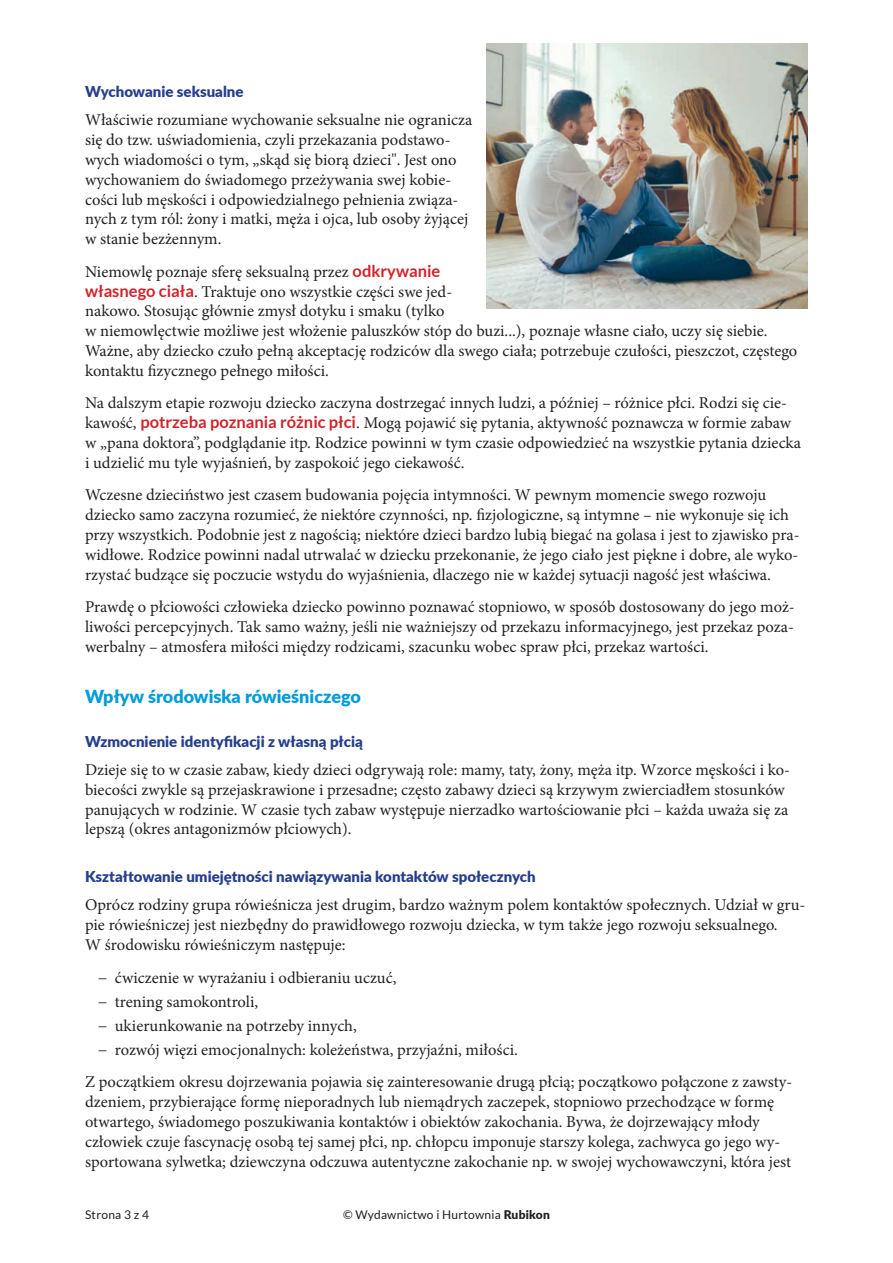
<style>
.page{position:relative;width:893px;height:1263px;background:#fff}
.page>*{position:absolute;margin:0;border:0;box-sizing:border-box;transform-origin:0 0}
.t1{font:900 18px "Lato";color:#009cdb}
.t2{font:16.5px/19.8px "Minion Pro";color:#231f20}
.t3{font:900 15px "Lato";color:#253f8e}
.t4{font:12px "Lato";letter-spacing:.02em;color:#231f20}
.s1{font-family:"Lato";font-weight:700;color:#d1232a}
.s2{font-weight:900}
</style>
<div class="page">
<img style="left:487px;top:44px;width:321px;height:264px">
<p class="t3" style="left:85px;top:80px;width:160px">Wychowanie seksualne</p>
<p class="t2" style="left:85px;top:112px;width:389px">Właściwie rozumiane wychowanie seksualne nie ogranicza się do tzw. uświadomienia, czyli przekazania podstawo&shy;wych wiadomości o tym, „skąd się biorą dzieci". Jest ono wychowaniem do świadomego przeżywania swej kobie&shy;cości lub męskości i odpowiedzialnego pełnienia związa&shy;nych z tym ról: żony i matki, męża i ojca, lub osoby żyjącej w stanie bezżennym.</p>
<p class="t2" style="left:85px;top:263px;width:714px">Niemowlę poznaje sferę seksualną przez <span class="s1">odkrywanie<br>własnego ciała</span>. Traktuje ono wszystkie części swe jed-<br>nakowo. Stosując głównie zmysł dotyku i smaku (tylko<br>w niemowlęctwie możliwe jest włożenie paluszków stóp do buzi...), poznaje własne ciało, uczy się siebie.<br>Ważne, aby dziecko czuło pełną akceptację rodziców dla swego ciała; potrzebuje czułości, pieszczot, częstego kontaktu fizycznego pełnego miłości.</p>
<p class="t2" style="left:85px;top:395px;width:717px">Na dalszym etapie rozwoju dziecko zaczyna dostrzegać innych ludzi, a później – różnice płci. Rodzi się cie&shy;kawość, <span class="s1">potrzeba poznania różnic płci</span>. Mogą pojawić się pytania, aktywność poznawcza w formie zabaw w „pana doktora”, podglądanie itp. Rodzice powinni w tym czasie odpowiedzieć na wszystkie pytania dziecka i udzielić mu tyle wyjaśnień, by zaspokoić jego ciekawość.</p>
<p class="t2" style="left:85px;top:487px;width:716px">Wczesne dzieciństwo jest czasem budowania pojęcia intymności. W pewnym momencie swego rozwoju dziecko samo zaczyna rozumieć, że niektóre czynności, np. fizjologiczne, są intymne – nie wykonuje się ich przy wszystkich. Podobnie jest z nagością; niektóre dzieci bardzo lubią biegać na golasa i jest to zjawisko pra&shy;widłowe. Rodzice powinni nadal utrwalać w dziecku przekonanie, że jego ciało jest piękne i dobre, ale wyko&shy;rzystać budzące się poczucie wstydu do wyjaśnienia, dlaczego nie w każdej sytuacji nagość jest właściwa.</p>
<p class="t2" style="left:85px;top:598px;width:711px;text-align:justify">Prawdę o płciowości człowieka dziecko powinno poznawać stopniowo, w sposób dostosowany do jego moż&shy;liwości percepcyjnych. Tak samo ważny, jeśli nie ważniejszy od przekazu informacyjnego, jest przekaz poza&shy;werbalny – atmosfera miłości między rodzicami, szacunku wobec spraw płci, przekaz wartości.</p>
<p class="t1" style="left:85px;top:683px;width:277px">Wpływ środowiska rówieśniczego</p>
<p class="t3" style="left:85px;top:730px;width:279px">Wzmocnienie identyfikacji z własną płcią</p>
<p class="t2" style="left:85px;top:761px;width:707px">Dzieje się to w czasie zabaw, kiedy dzieci odgrywają role: mamy, taty, żony, męża itp. Wzorce męskości i ko&shy;biecości zwykle są przejaskrawione i przesadne; często zabawy dzieci są krzywym zwierciadłem stosunków panujących w rodzinie. W czasie tych zabaw występuje nierzadko wartościowanie płci – każda uważa się za lepszą (okres antagonizmów płciowych).</p>
<p class="t3" style="left:85px;top:865px;width:452px">Kształtowanie umiejętności nawiązywania kontaktów społecznych</p>
<p class="t2" style="left:85px;top:897px;width:722px">Oprócz rodziny grupa rówieśnicza jest drugim, bardzo ważnym polem kontaktów społecznych. Udział w gru&shy;pie rówieśniczej jest niezbędny do prawidłowego rozwoju dziecka, w tym także jego rozwoju seksualnego.<br>W środowisku rówieśniczym następuje:</p>
<p class="t2" style="left:98px;top:967px;width:421px;line-height:24px">− ćwiczenie w wyrażaniu i odbieraniu uczuć,<br>− trening samokontroli,<br>− ukierunkowanie na potrzeby innych,<br>− rozwój więzi emocjonalnych: koleżeństwa, przyjaźni, miłości.</p>
<p class="t2" style="left:85px;top:1073px;width:709px">Z początkiem okresu dojrzewania pojawia się zainteresowanie drugą płcią; początkowo połączone z zawsty&shy;dzeniem, przybierające formę nieporadnych lub niemądrych zaczepek, stopniowo przechodzące w formę otwartego, świadomego poszukiwania kontaktów i obiektów zakochania. Bywa, że dojrzewający młody człowiek czuje fascynację osobą tej samej płci, np. chłopcu imponuje starszy kolega, zachwyca go jego wy&shy;sportowana sylwetka; dziewczyna odczuwa autentyczne zakochanie np. w swojej wychowawczyni, która jest</p>
<p class="t4" style="left:85px;top:1210px;width:66px">Strona 3 z 4</p>
<p class="t4" style="left:343px;top:1210px;width:208px">© Wydawnictwo i Hurtownia <span class="s2">Rubikon</span></p>
</div>
